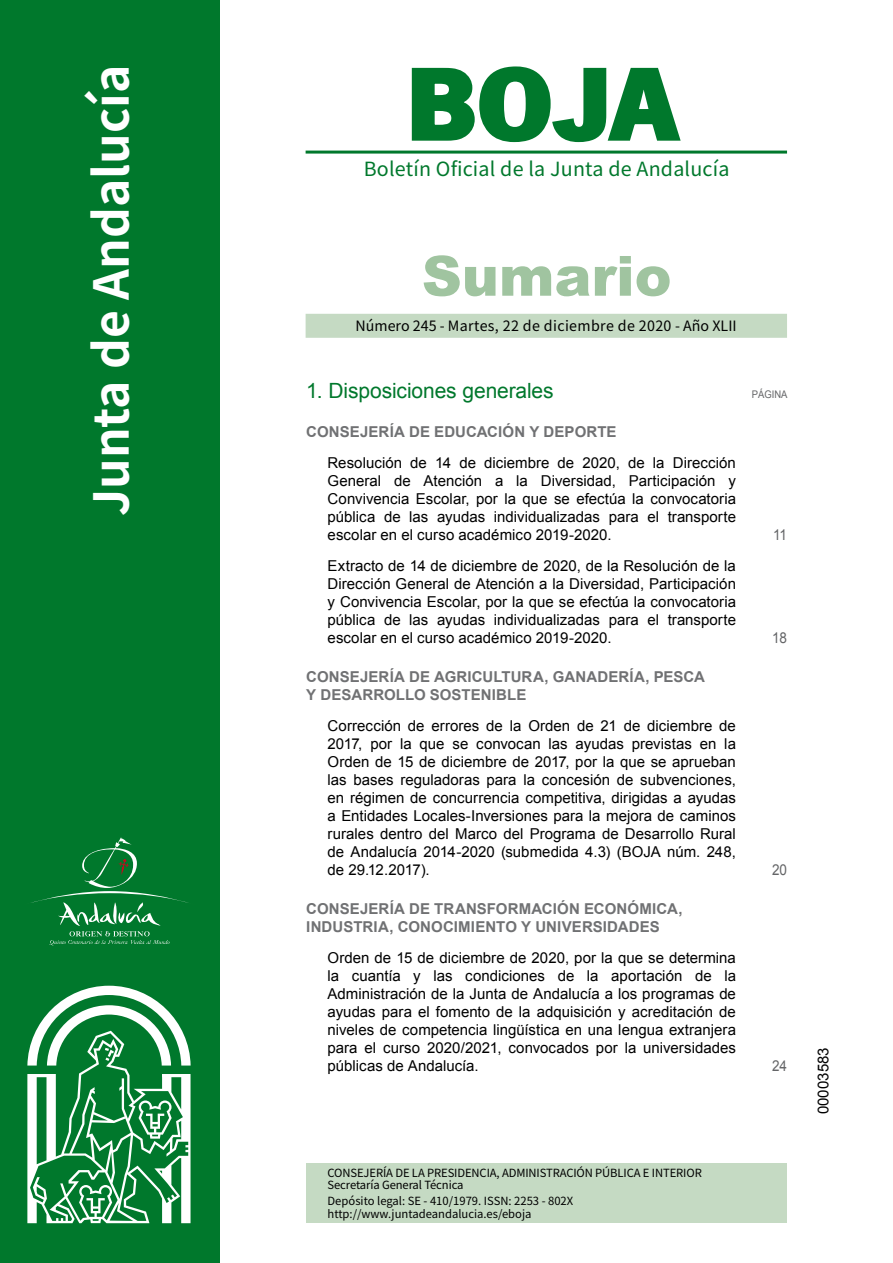
<style>
.page{position:relative;width:893px;height:1263px;background:#fff}
.page>*{position:absolute;margin:0;border:0;box-sizing:border-box;transform-origin:0 0}
.t1{font:700 105px "News Got T";color:#00782c;scale:1.14 1}
.t2{font:900 55.5px "Arial";color:#a0c4a0}
.t3{font:700 48px "Noto Sans HK";color:#fff}
.t4{font:21px "Arial";letter-spacing:-.005em;color:#00782c}
.t5{font:19.5px "Noto Sans HK";letter-spacing:.01em;color:#00782c}
.t6{font:15px/18px "Arial";color:#000;text-align:justify}
.t7{font:700 15px/18px "Arial";letter-spacing:.01em;color:#707173}
.t8{font:15px "Arial";color:#646567;scale:.9 1}
.t9{font:14.25px "Noto Sans HK";letter-spacing:.025em;color:#000}
.t10{font:11.25px/12px "Noto Sans HK";letter-spacing:-.01em;color:#000}
.t11{font:10.5px "Arial";color:#646567;scale:.9 1}
</style>
<div class="page">
<hr style="left:305px;top:151px;width:482px;height:3px;background:#00782c">
<div style="left:305px;top:314px;width:482px;height:24px;background:#c5dac3"></div>
<div style="left:0;top:0;width:219px;height:1263px;background:#00782c"></div>
<svg style="left:411px;top:66px;width:270px;height:77px"></svg>
<svg style="left:31px;top:837px;width:158px;height:108px"></svg>
<div style="left:306px;top:1164px;width:481px;height:59px;background:#c5dac3"></div>
<svg style="left:27px;top:986px;width:164px;height:237px"></svg>
<h3 class="t3" style="left:84px;top:516px;width:453px;rotate:-90deg">Junta de Andalucía</h3>
<h1 class="t1" style="left:405px;top:42px;width:240px">BOJA</h1>
<h3 class="t5" style="left:364px;top:158px;width:367px">Boletín Oficial de la Junta de Andalucía</h3>
<h2 class="t2" style="left:422px;top:236px;width:251px">Sumario</h2>
<p class="t9" style="left:355px;top:318px;width:382px">Número 245 - Martes, 22 de diciembre de 2020 - Año XLII</p>
<h3 class="t4" style="left:306px;top:377px;width:249px">1. Disposiciones generales</h3>
<p class="t11" style="left:751px;top:388px;width:41px">PÁGINA</p>
<p class="t7" style="left:306px;top:424px;width:312px">CONSEJERÍA DE EDUCACIÓN Y DEPORTE</p>
<p class="t6" style="left:327px;top:454px;width:410px">Resolución de 14 de diciembre de 2020, de la Dirección General de Atención a la Diversidad, Participación y Convivencia Escolar, por la que se efectúa la convocatoria pública de las ayudas individualizadas para el transporte escolar en el curso académico 2019-2020.</p>
<p class="t8" style="left:773px;top:525px;width:17px">11</p>
<p class="t6" style="left:327px;top:557px;width:410px">Extracto de 14 de diciembre de 2020, de la Resolución de la Dirección General de Atención a la Diversidad, Participación y Convivencia Escolar, por la que se efectúa la convocatoria pública de las ayudas individualizadas para el transporte escolar en el curso académico 2019-2020.</p>
<p class="t7" style="left:306px;top:668px;width:400px">CONSEJERÍA DE AGRICULTURA, GANADERÍA, PESCA<br>Y DESARROLLO SOSTENIBLE</p>
<p class="t6" style="left:327px;top:717px;width:410px">Corrección de errores de la Orden de 21 de diciembre de 2017, por la que se convocan las ayudas previstas en la Orden de 15 de diciembre de 2017, por la que se aprueban las bases reguladoras para la concesión de subvenciones, en régimen de concurrencia competitiva, dirigidas a ayudas a Entidades Locales-Inversiones para la mejora de caminos rurales dentro del Marco del Programa de Desarrollo Rural de Andalucía 2014-2020 (submedida 4.3) (BOJA núm. 248, de 29.12.2017).</p>
<p class="t7" style="left:306px;top:900px;width:377px">CONSEJERÍA DE TRANSFORMACIÓN ECONÓMICA,<br>INDUSTRIA, CONOCIMIENTO Y UNIVERSIDADES</p>
<p class="t6" style="left:327px;top:949px;width:410px">Orden de 15 de diciembre de 2020, por la que se determina la cuantía y las condiciones de la aportación de la Administración de la Junta de Andalucía a los programas de ayudas para el fomento de la adquisición y acreditación de niveles de competencia lingüística en una lengua extranjera para el curso 2020/2021, convocados por la universidades públicas de Andalucía.</p>
<p class="t10" style="left:327px;top:1167px;width:376px">CONSEJERÍA DE LA PRESIDENCIA, ADMINISTRACIÓN PÚBLICA E INTERIOR<br>Secretaría General Técnica</p>
<p class="t10" style="left:327px;top:1194px;width:247px;line-height:13.5px">Depósito legal: SE - 410/1979. ISSN: 2253 - 802X http://www.juntadeandalucia.es/eboja</p>
<p class="t8" style="left:772px;top:628px;width:18px">18</p>
<p class="t8" style="left:772px;top:860px;width:18px">20</p>
<p class="t8" style="left:772px;top:1056px;width:18px">24</p>
<p class="t6" style="left:814px;top:1114px;width:68px;rotate:-90deg">00003583</p>
</div>
